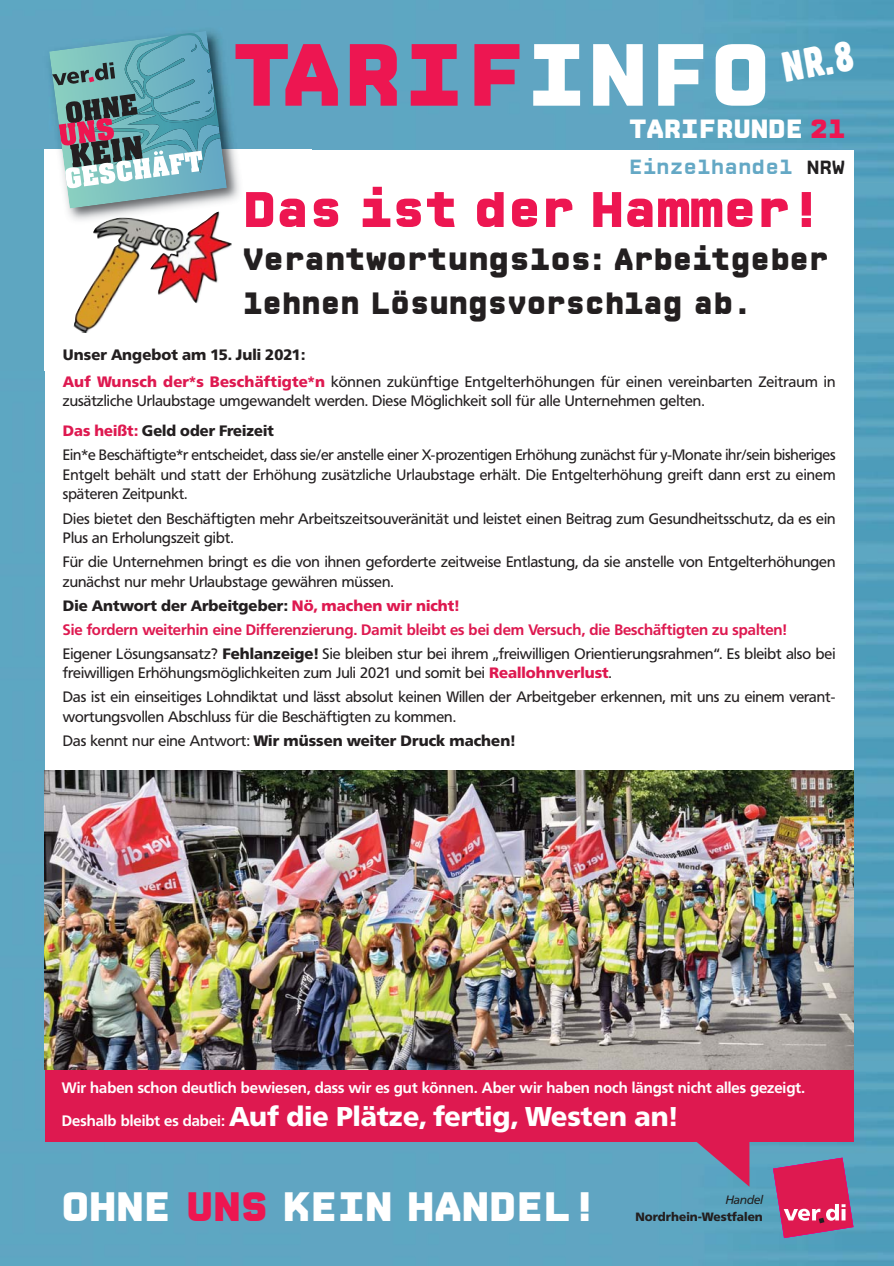
<style>
.page{position:relative;width:894px;height:1266px;background:#fff}
.page>*{position:absolute;margin:0;border:0;box-sizing:border-box;transform-origin:0 0}
.t1{font:900 90px "CP Mono.v 07";letter-spacing:.03em;color:#ed1651}
.t2{font:900 51px "CP Mono.v 07";color:#ed1651}
.t3{font:900 42px "CP Mono.v 07";color:#fff}
.t4{font:42px "Block Berthold Con BQ Extra";color:#fff}
.t5{font:900 31.5px "CP Prop.v 07";color:#231f20}
.t6{font:900 31.5px "CP Mono.v 07";color:#231f20;scale:.95 1}
.t7{font:900 27px "Frutiger BQ";color:#fff}
.t8{font:900 27px "CP Mono.v 07";letter-spacing:-.005em;color:#fff}
.t9{font:700 21px "CP Mono.v 07";color:#64a8c5}
.t10{font:15px/19.5px "Frutiger BQ";color:#231f20}
.t11{font:700 15px/24px "Frutiger BQ";color:#de1950}
.t12{font:700 15px "Frutiger BQ";color:#fff}
.t13{font:900 12px "Frutiger BQ";color:#231f20}
.t14{font:italic 12px "Frutiger BQ";color:#231f20}
.s1{color:#fff}
.s2{color:#ed1651}
.s3{font-size:19.5px;color:#211f20}
.s4{font-family:"CP Mono.v 07"}
.s5{font-weight:900}
.s6{font-weight:900;color:#de1950}
.s7{font-weight:900;color:#231f20}
.s8{font-weight:400;color:#231f20}
.s9{font-weight:700;font-size:15px}
</style>
<div class="page">
<img style="left:0;top:0;width:893px;height:1266px">
<div style="left:45px;top:150px;width:808px;height:991px;background:#fff"></div>
<svg style="left:687px;top:1141px;width:62px;height:45px;background:#94678f"></svg>
<img style="left:0;top:16px;width:312px;height:354px">
<svg style="left:49px;top:31px;width:178px;height:177px;background:#77a4ae"></svg>
<svg style="left:772px;top:1157px;width:81px;height:81px;background:#bf4776"></svg>
<img style="left:45px;top:770px;width:808px;height:300px">
<div style="left:45px;top:1070px;width:808px;height:71px;background:#de1950"></div>
<img style="left:74px;top:211px;width:157px;height:122px">
<h3 class="t4" style="left:780px;top:52px;width:72px;rotate:-10deg">NR.8</h3>
<h1 class="t1" style="left:232px;top:41px;width:538px">TARIF<span class="s1">INFO</span></h1>
<h3 class="t8" style="left:628px;top:119px;width:217px">TARIFRUNDE <span class="s2">21</span></h3>
<h3 class="t9" style="left:628px;top:154px;width:217px">Einzelhandel <span class="s3">NRW</span></h3>
<h2 class="t2" style="left:243px;top:190px;width:581px">Das ist der Hammer!</h2>
<h3 class="t5" style="left:243px;top:241px;width:586px">Verantwortungslos: <span class="s4">Arbeitgeber</span></h3>
<h3 class="t6" style="left:243px;top:291px;width:537px">lehnen Lösungsvorschlag ab.</h3>
<p class="t10" style="left:63px;top:342px;width:774px;line-height:27px"><span class="s5">Unser Angebot am 15. Juli 2021:<br></span><span class="s6">Auf Wunsch der*s Beschäftigte*n</span> können zukünftige Entgelterhöhungen für einen vereinbarten Zeitraum in</p>
<p class="t10" style="left:63px;top:387px;width:643px;line-height:30px">zusätzliche Urlaubstage umgewandelt werden. Diese Möglichkeit soll für alle Unternehmen gelten.<br><span class="s6">Das heißt:</span> <span class="s5">Geld oder Freizeit</span></p>
<p class="t10" style="left:63px;top:447px;width:774px;text-align:justify">Ein*e Beschäftigte*r entscheidet, dass sie/er anstelle einer X-prozentigen Erhöhung zunächst für y-Monate ihr/sein bisheriges Entgelt behält und statt der Erhöhung zusätzliche Urlaubstage erhält. Die Entgelterhöhung greift dann erst zu einem späteren Zeitpunkt.</p>
<p class="t10" style="left:63px;top:510px;width:774px">Dies bietet den Beschäftigten mehr Arbeitszeitsouveränität und leistet einen Beitrag zum Gesundheitsschutz, da es ein<br>Plus an Erholungszeit gibt.</p>
<p class="t10" style="left:63px;top:553px;width:774px">Für die Unternehmen bringt es die von ihnen geforderte zeitweise Entlastung, da sie anstelle von Entgelterhöhungen zunächst nur mehr Urlaubstage gewähren müssen.</p>
<p class="t11" style="left:63px;top:595px;width:774px"><span class="s7">Die Antwort der Arbeitgeber:</span> <span class="s5">Nö, machen wir nicht!<br></span>Sie fordern weiterhin eine Differenzierung. Damit bleibt es bei dem Versuch, die Beschäftigten zu spalten!<br><span class="s8">Eigener Lösungsansatz?</span> <span class="s7">Fehlanzeige!</span> <span class="s8">Sie bleiben stur bei ihrem „freiwilligen Orientierungsrahmen“. Es bleibt also bei</span></p>
<p class="t10" style="left:63px;top:662px;width:774px;line-height:24px">freiwilligen Erhöhungsmöglichkeiten zum Juli 2021 und somit bei <span class="s6">Reallohnverlust</span>.<br>Das ist ein einseitiges Lohndiktat und lässt absolut keinen Willen der Arbeitgeber erkennen, mit uns zu einem verant-</p>
<p class="t10" style="left:63px;top:705px;width:453px;line-height:24px">wortungsvollen Abschluss für die Beschäftigten zu kommen.<br>Das kennt nur eine Antwort: <span class="s5">Wir müssen weiter Druck machen!</span></p>
<p class="t12" style="left:62px;top:1081px;width:744px">Wir haben schon deutlich bewiesen, dass wir es gut können. Aber wir haben noch längst nicht alles gezeigt.</p>
<h3 class="t7" style="left:62px;top:1105px;width:616px"><span class="s9">Deshalb bleibt es dabei:</span> Auf die Plätze, fertig, Westen an!</h3>
<h3 class="t3" style="left:62px;top:1191px;width:538px">OHNE <span class="s2">UNS</span> KEIN HANDEL!</h3>
<p class="t14" style="left:725px;top:1194px;width:39px">Handel</p>
<p class="t13" style="left:635px;top:1212px;width:129px">Nordrhein-Westfalen</p>
</div>
